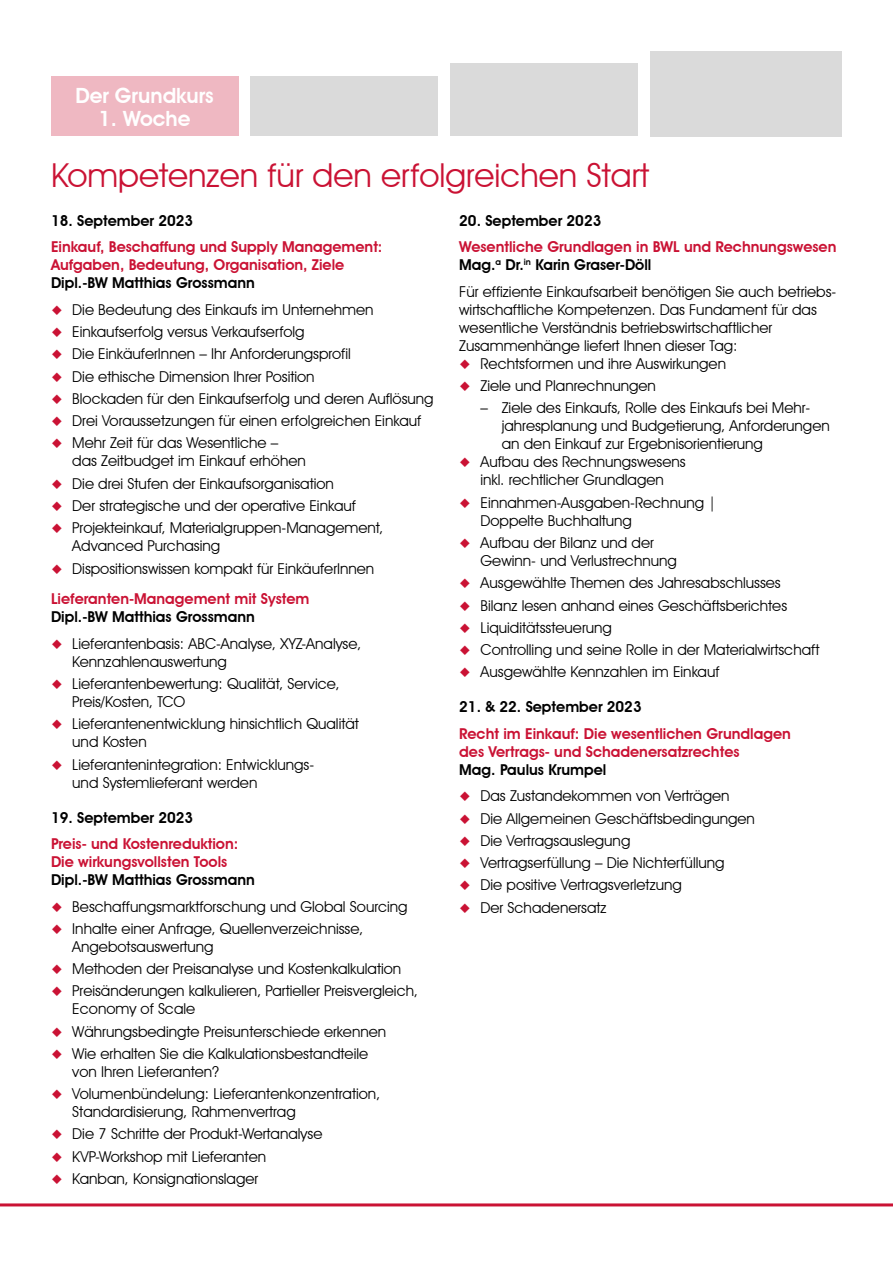
<style>
.page{position:relative;width:893px;height:1263px;background:#fff}
.page>*{position:absolute;margin:0;border:0;box-sizing:border-box;transform-origin:0 0}
.t1{font:33px "Avant Garde IT Cby BT";color:#ca1234}
.t2{font:600 21px "Avant Garde IT Cby BT";color:#fff}
.t3{font:15px/18px "Avant Garde IT Cby BT";color:#000}
.t4{font:600 15px/18px "Avant Garde IT Cby BT";color:#ca1234}
.t5{font:600 15px "Avant Garde IT Cby BT";color:#000}
.s1{color:#ca1234}
.s2{font-weight:600;color:#ca1234}
.s3{color:#000}
</style>
<div class="page">
<hr style="left:0;top:1203px;width:893px;height:3px;background:#ca1234">
<div style="left:51px;top:77px;width:187px;height:59px;background:#efb8c2"></div>
<div style="left:251px;top:77px;width:187px;height:59px;background:#dadada"></div>
<div style="left:651px;top:51px;width:191px;height:85px;background:#dadada"></div>
<div style="left:451px;top:64px;width:187px;height:72px;background:#dadada"></div>
<h2 class="t2" style="left:75px;top:83px;width:140px">Der Grundkurs</h2>
<h2 class="t2" style="left:99px;top:105px;width:93px">1. Woche</h2>
<h1 class="t1" style="left:51px;top:155px;width:599px">Kompetenzen für den erfolgreichen Start</h1>
<p class="t5" style="left:51px;top:212px;width:144px">18. September 2023</p>
<p class="t4" style="left:51px;top:238px;width:333px">Einkauf, Beschaffung und Supply Management:<br>Aufgaben, Bedeutung, Organisation, Ziele</p>
<p class="t5" style="left:51px;top:274px;width:205px">Dipl.-BW Matthias Grossmann</p>
<p class="t3" style="left:51px;top:300px;width:324px"><span class="s1">◆</span> Die Bedeutung des Einkaufs im Unternehmen</p>
<p class="t3" style="left:51px;top:323px;width:255px"><span class="s1">◆</span> Einkaufserfolg versus Verkaufserfolg</p>
<p class="t3" style="left:51px;top:345px;width:301px"><span class="s1">◆</span> Die EinkäuferInnen – Ihr Anforderungsprofil</p>
<p class="t3" style="left:51px;top:367px;width:265px"><span class="s1">◆</span> Die ethische Dimension Ihrer Position</p>
<p class="t3" style="left:51px;top:389px;width:384px"><span class="s1">◆</span> Blockaden für den Einkaufserfolg und deren Auflösung</p>
<p class="t3" style="left:51px;top:412px;width:372px"><span class="s1">◆</span> Drei Voraussetzungen für einen erfolgreichen Einkauf</p>
<p class="t3" style="left:72px;top:434px;width:235px;text-indent:-21px"><span class="s1">◆</span> Mehr Zeit für das Wesentliche – das Zeitbudget im Einkauf erhöhen</p>
<p class="t3" style="left:51px;top:474px;width:284px"><span class="s1">◆</span> Die drei Stufen der Einkaufsorganisation</p>
<p class="t3" style="left:51px;top:496px;width:306px"><span class="s1">◆</span> Der strategische und der operative Einkauf</p>
<p class="t3" style="left:72px;top:519px;width:313px;text-indent:-21px"><span class="s1">◆</span> Projekteinkauf, Materialgruppen-Management,<br>Advanced Purchasing</p>
<p class="t3" style="left:51px;top:553px;width:325px;line-height:30.8px"><span class="s1">◆</span> Dispositionswissen kompakt für EinkäuferInnen<br><span class="s2">Lieferanten-Management mit System</span></p>
<p class="t5" style="left:51px;top:608px;width:205px">Dipl.-BW Matthias Grossmann</p>
<p class="t3" style="left:72px;top:634px;width:290px;text-indent:-21px"><span class="s1">◆</span> Lieferantenbasis: ABC-Analyse, XYZ-Analyse,<br>Kennzahlenauswertung</p>
<p class="t3" style="left:72px;top:674px;width:269px;text-indent:-21px"><span class="s1">◆</span> Lieferantenbewertung: Qualität, Service,<br>Preis/Kosten, TCO</p>
<p class="t3" style="left:72px;top:715px;width:288px;text-indent:-21px"><span class="s1">◆</span> Lieferantenentwicklung hinsichtlich Qualität und Kosten</p>
<p class="t3" style="left:72px;top:755px;width:243px;text-indent:-21px"><span class="s1">◆</span> Lieferantenintegration: Entwicklungs&shy;und Systemlieferant werden</p>
<p class="t5" style="left:51px;top:808px;width:144px">19. September 2023</p>
<p class="t4" style="left:51px;top:835px;width:189px">Preis- und Kostenreduktion:<br>Die wirkungsvollsten Tools</p>
<p class="t5" style="left:51px;top:871px;width:205px">Dipl.-BW Matthias Grossmann</p>
<p class="t3" style="left:51px;top:897px;width:358px"><span class="s1">◆</span> Beschaffungsmarktforschung und Global Sourcing</p>
<p class="t3" style="left:72px;top:919px;width:292px;text-indent:-21px"><span class="s1">◆</span> Inhalte einer Anfrage, Quellenverzeichnisse,<br>Angebotsauswertung</p>
<p class="t3" style="left:51px;top:960px;width:352px"><span class="s1">◆</span> Methoden der Preisanalyse und Kostenkalkulation</p>
<p class="t3" style="left:72px;top:982px;width:347px;text-indent:-21px"><span class="s1">◆</span> Preisänderungen kalkulieren, Partieller Preisvergleich,<br>Economy of Scale</p>
<p class="t3" style="left:51px;top:1022px;width:337px"><span class="s1">◆</span> Währungsbedingte Preisunterschiede erkennen</p>
<p class="t3" style="left:72px;top:1044px;width:297px;text-indent:-21px"><span class="s1">◆</span> Wie erhalten Sie die Kalkulationsbestandteile von Ihren Lieferanten?</p>
<p class="t3" style="left:72px;top:1085px;width:310px;text-indent:-21px"><span class="s1">◆</span> Volumenbündelung: Lieferantenkonzentration,<br>Standardisierung, Rahmenvertrag</p>
<p class="t3" style="left:51px;top:1125px;width:273px"><span class="s1">◆</span> Die 7 Schritte der Produkt-Wertanalyse</p>
<p class="t3" style="left:51px;top:1147px;width:217px"><span class="s1">◆</span> KVP-Workshop mit Lieferanten</p>
<p class="t3" style="left:51px;top:1169px;width:209px"><span class="s1">◆</span> Kanban, Konsignationslager</p>
<p class="t5" style="left:459px;top:212px;width:144px">20. September 2023</p>
<p class="t4" style="left:459px;top:238px;width:379px">Wesentliche Grundlagen in BWL und Rechnungswesen<br><span class="s3">Mag.</span><sup>a</sup> <span class="s3">Dr.</span><sup>in</sup> <span class="s3">Karin Graser-Döll</span></p>
<p class="t3" style="left:459px;top:282px;width:379px">Für effiziente Einkaufsarbeit benötigen Sie auch betriebs&shy;wirtschaftliche Kompetenzen. Das Fundament für das wesentliche Verständnis betriebswirtschaftlicher Zusammenhänge liefert Ihnen dieser Tag:</p>
<p class="t3" style="left:459px;top:354px;width:268px"><span class="s1">◆</span> Rechtsformen und ihre Auswirkungen</p>
<p class="t3" style="left:459px;top:377px;width:198px"><span class="s1">◆</span> Ziele und Planrechnungen</p>
<p class="t3" style="left:502px;top:399px;width:330px;text-indent:-21px">– Ziele des Einkaufs, Rolle des Einkaufs bei Mehr&shy;jahresplanung und Budgetierung, Anforderungen an den Einkauf zur Ergebnisorientierung</p>
<p class="t3" style="left:459px;top:453px;width:228px;text-align:center"><span class="s1">◆</span> Aufbau des Rechnungswesens inkl. rechtlicher Grundlagen</p>
<p class="t3" style="left:480px;top:493px;width:237px;text-indent:-21px"><span class="s1">◆</span> Einnahmen-Ausgaben-Rechnung |<br>Doppelte Buchhaltung</p>
<p class="t3" style="left:480px;top:533px;width:198px;text-indent:-21px"><span class="s1">◆</span> Aufbau der Bilanz und der<br>Gewinn- und Verlustrechnung</p>
<p class="t3" style="left:459px;top:574px;width:323px"><span class="s1">◆</span> Ausgewählte Themen des Jahresabschlusses</p>
<p class="t3" style="left:459px;top:596px;width:329px"><span class="s1">◆</span> Bilanz lesen anhand eines Geschäftsberichtes</p>
<p class="t3" style="left:459px;top:618px;width:154px"><span class="s1">◆</span> Liquiditätssteuerung</p>
<p class="t3" style="left:459px;top:640px;width:362px"><span class="s1">◆</span> Controlling und seine Rolle in der Materialwirtschaft</p>
<p class="t3" style="left:459px;top:663px;width:262px"><span class="s1">◆</span> Ausgewählte Kennzahlen im Einkauf</p>
<p class="t5" style="left:459px;top:698px;width:184px">21. &amp; 22. September 2023</p>
<p class="t4" style="left:459px;top:724px;width:333px">Recht im Einkauf: Die wesentlichen Grundlagen des Vertrags- und Schadenersatzrechtes</p>
<p class="t5" style="left:459px;top:760px;width:149px">Mag. Paulus Krumpel</p>
<p class="t3" style="left:459px;top:787px;width:272px"><span class="s1">◆</span> Das Zustandekommen von Verträgen</p>
<p class="t3" style="left:459px;top:809px;width:297px"><span class="s1">◆</span> Die Allgemeinen Geschäftsbedingungen</p>
<p class="t3" style="left:459px;top:831px;width:173px"><span class="s1">◆</span> Die Vertragsauslegung</p>
<p class="t3" style="left:459px;top:854px;width:267px"><span class="s1">◆</span> Vertragserfüllung – Die Nichterfüllung</p>
<p class="t3" style="left:459px;top:876px;width:224px"><span class="s1">◆</span> Die positive Vertragsverletzung</p>
<p class="t3" style="left:459px;top:898px;width:149px"><span class="s1">◆</span> Der Schadenersatz</p>
</div>
